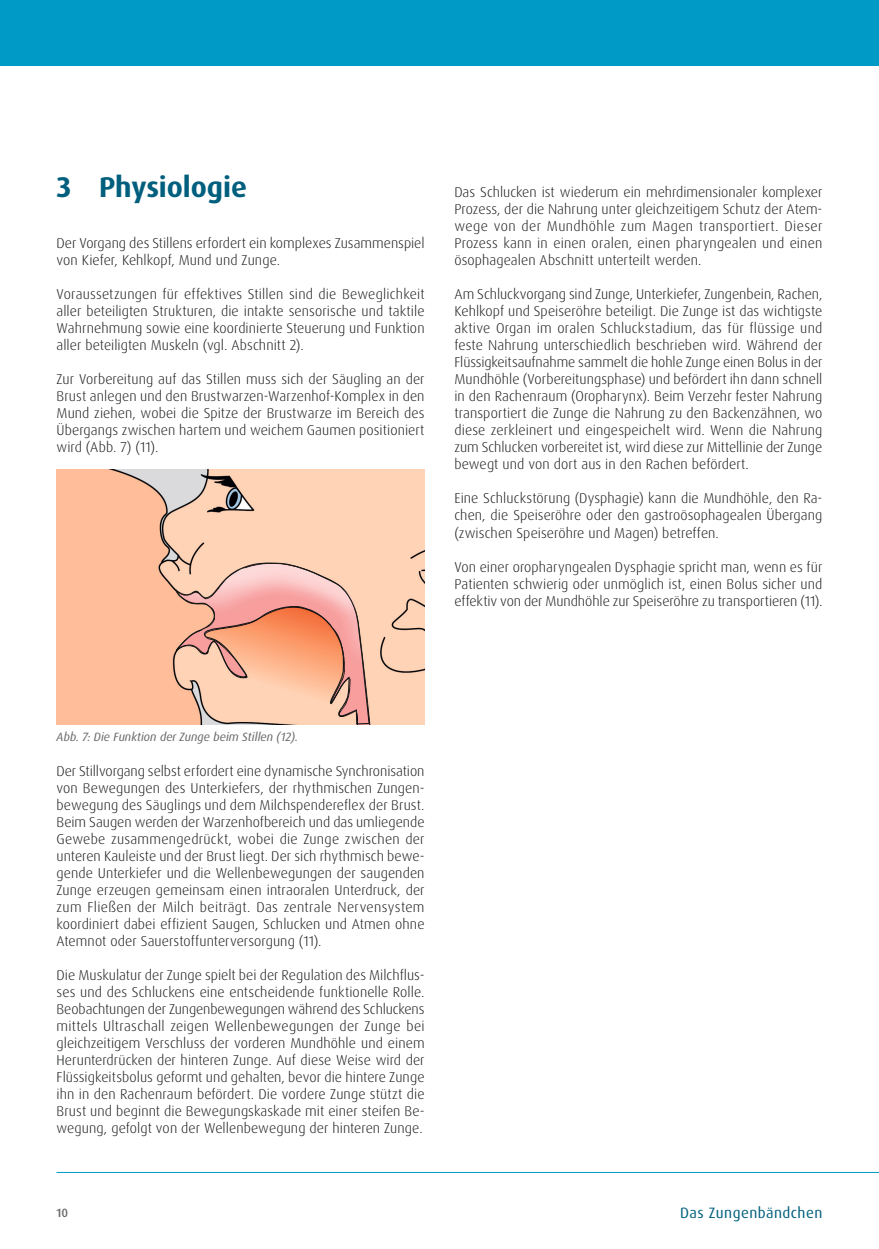
<style>
.page{position:relative;width:879px;height:1249px;background:#fff}
.page>*{position:absolute;margin:0;border:0;box-sizing:border-box;transform-origin:0 0}
.t1{font:700 28.5px "Dax OT";letter-spacing:-.005em;color:#005f7d}
.t2{font:15px "Dax OT";letter-spacing:.03em;color:#005f7d}
.t3{font:300 14.25px/17px "Dax OT";color:#151616;text-align:justify}
.t4{font:italic 12px "Dax OT";color:#686868}
.t5{font:500 12px "Dax OT";color:#686868}
</style>
<div class="page">
<hr style="left:57px;top:1171px;width:821px;height:1px;background:#009ac7">
<div style="left:0;top:0;width:878px;height:65px;background:#009ac7"></div>
<img style="left:57px;top:469px;width:367px;height:255px">
<svg style="left:175px;top:561px;width:195px;height:164px"></svg>
<h1 class="t1" style="left:57px;top:169px;width:192px">3 Physiologie</h1>
<p class="t3" style="left:57px;top:235px;width:369px">Der Vorgang des Stillens erfordert ein komplexes Zusammenspiel von Kiefer, Kehlkopf, Mund und Zunge.</p>
<p class="t3" style="left:57px;top:286px;width:369px">Voraussetzungen für effektives Stillen sind die Beweglichkeit aller beteiligten Strukturen, die intakte sensorische und taktile Wahrnehmung sowie eine koordinierte Steuerung und Funktion aller beteiligten Muskeln (vgl. Abschnitt 2).</p>
<p class="t3" style="left:57px;top:371px;width:369px">Zur Vorbereitung auf das Stillen muss sich der Säugling an der Brust anlegen und den Brustwarzen-Warzenhof-Komplex in den Mund ziehen, wobei die Spitze der Brustwarze im Bereich des Übergangs zwischen hartem und weichem Gaumen positioniert wird (Abb. 7) (11).</p>
<p class="t3" style="left:454px;top:184px;width:369px">Das Schlucken ist wiederum ein mehrdimensionaler komplexer Prozess, der die Nahrung unter gleichzeitigem Schutz der Atem&shy;wege von der Mundhöhle zum Magen transportiert. Dieser Prozess kann in einen oralen, einen pharyngealen und einen ösophagealen Abschnitt unterteilt werden.</p>
<p class="t3" style="left:454px;top:286px;width:369px">Am Schluckvorgang sind Zunge, Unterkiefer, Zungenbein, Rachen, Kehlkopf und Speiseröhre beteiligt. Die Zunge ist das wichtigste aktive Organ im oralen Schluckstadium, das für flüssige und feste Nahrung unterschiedlich beschrieben wird. Während der Flüssigkeitsaufnahme sammelt die hohle Zunge einen Bolus in der Mundhöhle (Vorbereitungsphase) und befördert ihn dann schnell in den Rachenraum (Oropharynx). Beim Verzehr fester Nahrung transportiert die Zunge die Nahrung zu den Backenzähnen, wo diese zerkleinert und eingespeichelt wird. Wenn die Nahrung zum Schlucken vorbereitet ist, wird diese zur Mittellinie der Zunge bewegt und von dort aus in den Rachen befördert.</p>
<p class="t3" style="left:454px;top:490px;width:369px">Eine Schluckstörung (Dysphagie) kann die Mundhöhle, den Ra&shy;chen, die Speiseröhre oder den gastroösophagealen Übergang (zwischen Speiseröhre und Magen) betreffen.</p>
<p class="t3" style="left:454px;top:558px;width:369px">Von einer oropharyngealen Dysphagie spricht man, wenn es für Patienten schwierig oder unmöglich ist, einen Bolus sicher und effektiv von der Mundhöhle zur Speiseröhre zu transportieren (11).</p>
<p class="t4" style="left:57px;top:729px;width:243px">Abb. 7: Die Funktion der Zunge beim Stillen (12).</p>
<p class="t3" style="left:57px;top:762px;width:369px">Der Stillvorgang selbst erfordert eine dynamische Synchronisation von Bewegungen des Unterkiefers, der rhythmischen Zungen&shy;bewegung des Säuglings und dem Milchspendereflex der Brust.<br>Beim Saugen werden der Warzenhofbereich und das umliegende Gewebe zusammengedrückt, wobei die Zunge zwischen der unteren Kauleiste und der Brust liegt. Der sich rhythmisch bewe&shy;gende Unterkiefer und die Wellenbewegungen der saugenden Zunge erzeugen gemeinsam einen intraoralen Unterdruck, der zum Fließen der Milch beiträgt. Das zentrale Nervensystem koordiniert dabei effizient Saugen, Schlucken und Atmen ohne Atemnot oder Sauerstoffunterversorgung (11).</p>
<p class="t3" style="left:57px;top:966px;width:369px">Die Muskulatur der Zunge spielt bei der Regulation des Milchflus&shy;ses und des Schluckens eine entscheidende funktionelle Rolle.<br>Beobachtungen der Zungenbewegungen während des Schluckens mittels Ultraschall zeigen Wellenbewegungen der Zunge bei gleichzeitigem Verschluss der vorderen Mundhöhle und einem Herunterdrücken der hinteren Zunge. Auf diese Weise wird der Flüssigkeitsbolus geformt und gehalten, bevor die hintere Zunge ihn in den Rachenraum befördert. Die vordere Zunge stützt die Brust und beginnt die Bewegungskaskade mit einer steifen Be&shy;wegung, gefolgt von der Wellenbewegung der hinteren Zunge.</p>
<p class="t5" style="left:57px;top:1205px;width:13px">10</p>
<p class="t2" style="left:680px;top:1203px;width:144px">Das Zungenbändchen</p>
</div>
